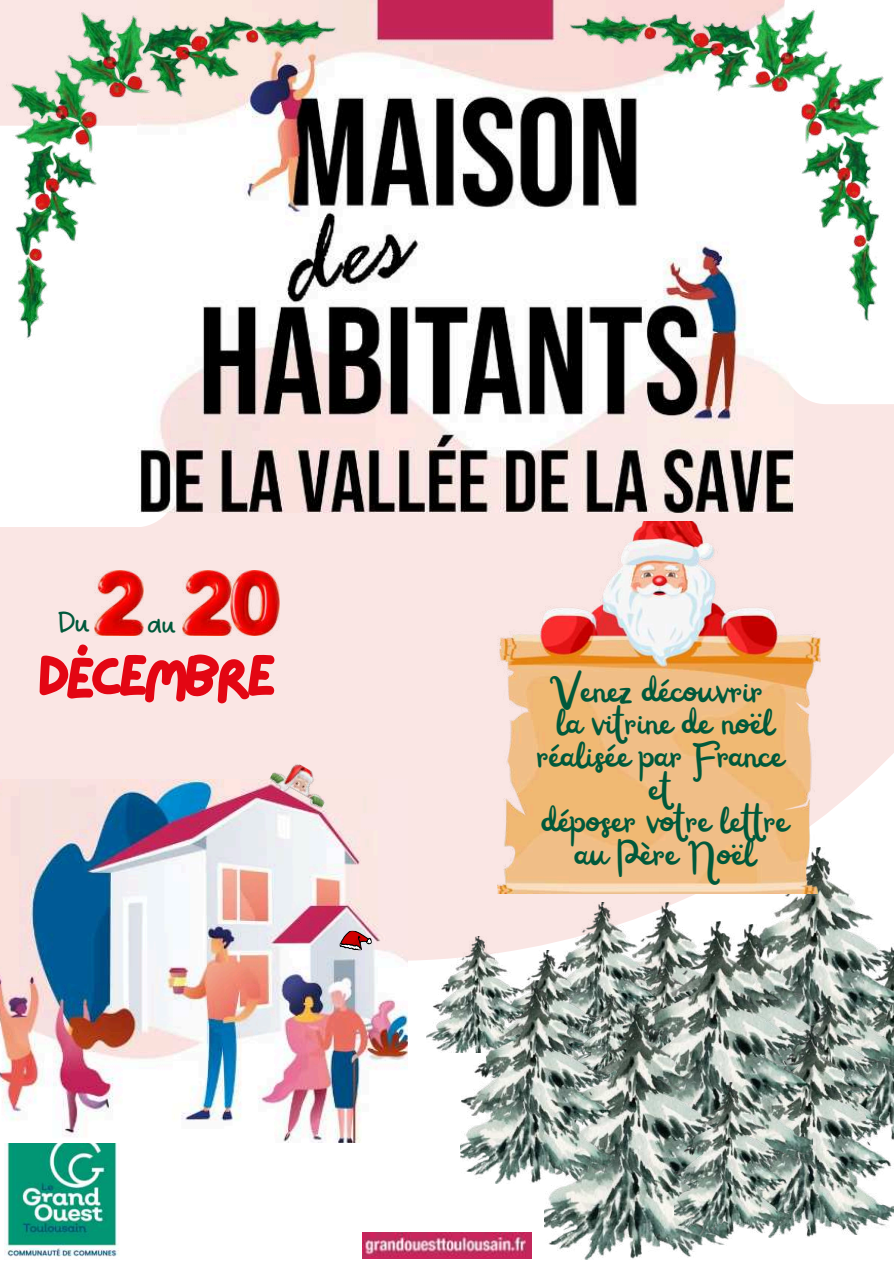
<style>
.page{position:relative;width:894px;height:1264px;background:#fff}
.page>*{position:absolute;margin:0;border:0;box-sizing:border-box;transform-origin:0 0}
.t1{font:59.1px "Lazydog";letter-spacing:-.12em;color:#e30613}
.t2{font:40.95px/32.7px "Railey";color:#00593b;text-align:center}
.t3{font:33.3px "DO Sans Regular";color:#00593b}
.t4{font:31.35px "DO Sans Regular";color:#00593b}
</style>
<div class="page">
<img style="left:4px;top:1143px;width:115px;height:114px">
<img style="left:362px;top:1232px;width:169px;height:26px">
<div style="left:0;top:0;width:893px;height:960px;background:#fae6e4"></div>
<img style="left:741px;top:847px;width:152px;height:178px">
<img style="left:812px;top:924px;width:18px;height:72px">
<img style="left:812px;top:996px;width:66px;height:29px">
<img style="left:667px;top:902px;width:64px;height:19px">
<img style="left:0;top:779px;width:407px;height:363px">
<img style="left:539px;top:902px;width:128px;height:92px">
<img style="left:532px;top:950px;width:80px;height:30px">
<img style="left:426px;top:936px;width:106px;height:116px">
<img style="left:731px;top:1025px;width:162px;height:212px">
<img style="left:625px;top:921px;width:187px;height:254px">
<img style="left:544px;top:1004px;width:187px;height:255px">
<img style="left:674px;top:1082px;width:116px;height:151px">
<img style="left:460px;top:980px;width:154px;height:203px">
<div style="left:0;top:357px;width:177px;height:170px;background:#fff"></div>
<img style="left:138px;top:0;width:655px;height:512px">
<div style="left:784px;top:0;width:109px;height:404px;background:#fff"></div>
<img style="left:0;top:1px;width:343px;height:356px">
<img style="left:551px;top:0;width:333px;height:328px">
<img style="left:267px;top:764px;width:68px;height:47px">
<svg style="left:339px;top:930px;width:32px;height:20px"></svg>
<img style="left:95px;top:570px;width:48px;height:65px">
<img style="left:183px;top:570px;width:96px;height:65px">
<img style="left:497px;top:521px;width:323px;height:372px">
<p class="t3" style="left:56px;top:603px;width:35px">Du</p>
<h1 class="t1" style="left:37px;top:637px;width:242px">DÉCEMBRE</h1>
<p class="t4" style="left:147px;top:605px;width:31px">au</p>
<p class="t2" style="left:535px;top:679px;width:253px">Venez découvrir<br>la vitrine de noël réalisée par France et<br>déposer votre lettre au Père Noël</p>
</div>
